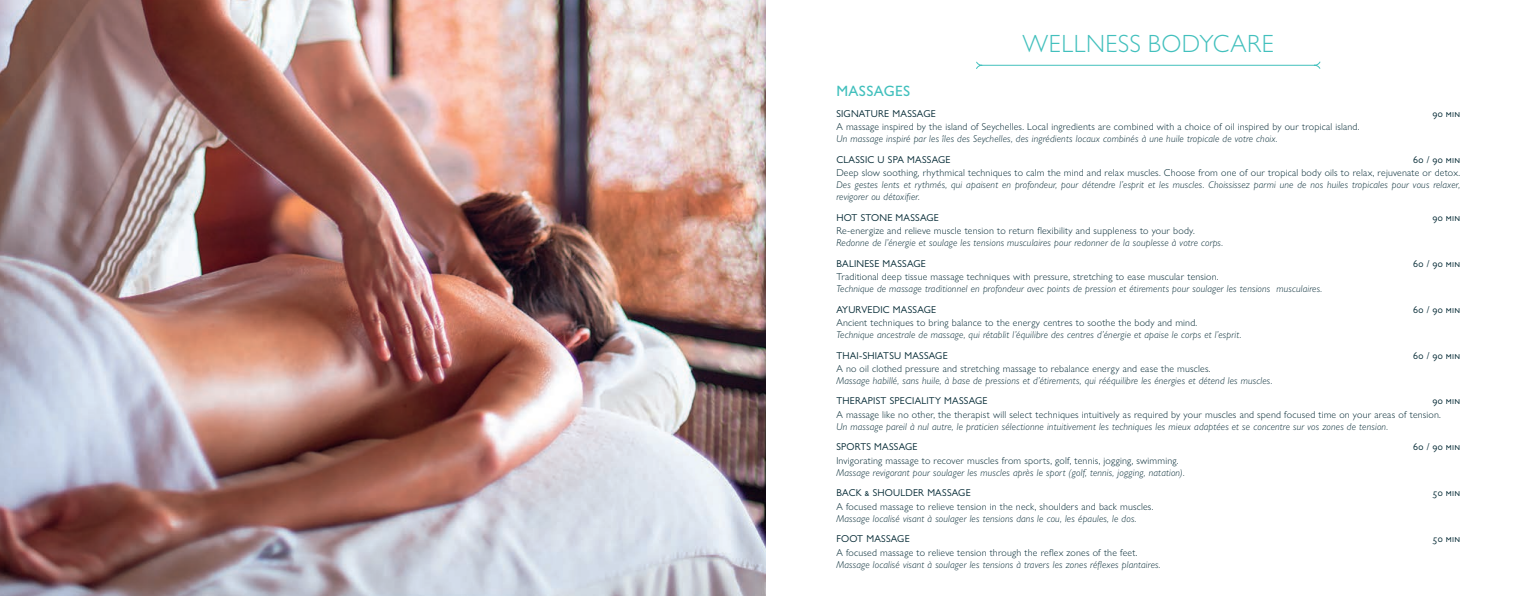
<style>
.page{position:relative;width:1531px;height:596px;background:#fff}
.page>*{position:absolute;margin:0;border:0;box-sizing:border-box;transform-origin:0 0}
.t1{font:300 25px "Gill Sans Nova";letter-spacing:.02em;color:#42c0bd}
.t2{font:500 15px "Gill Sans Nova";letter-spacing:.02em;color:#42c0bd}
.t3{font:italic 300 10px/12px "Gill Sans Nova";letter-spacing:.02em;color:#002732}
.t4{font:300 10px "Gill Sans Nova";letter-spacing:.02em;color:#002732}
.t5{font:10px "Gill Sans Nova";letter-spacing:.02em;color:#002732}
</style>
<div class="page">
<img style="left:0;top:0;width:765px;height:595px">
<svg style="left:976px;top:61px;width:344px;height:8px"></svg>
<h1 class="t1" style="left:1022px;top:28px;width:253px">WELLNESS BODYCARE</h1>
<h2 class="t2" style="left:836px;top:82px;width:75px">MASSAGES</h2>
<p class="t5" style="left:836px;top:107px;width:101px">SIGNATURE MASSAGE</p>
<p class="t5" style="left:1432px;top:107px;width:29px">90 min</p>
<p class="t4" style="left:836px;top:120px;width:524px">A massage inspired by the island of Seychelles. Local ingredients are combined with a choice of oil inspired by our tropical island.</p>
<p class="t3" style="left:836px;top:132px;width:443px">Un massage inspiré par les îles des Seychelles, des ingrédients locaux combinés à une huile tropicale de votre choix.</p>
<p class="t5" style="left:836px;top:153px;width:116px">CLASSIC U SPA MASSAGE</p>
<p class="t5" style="left:1413px;top:153px;width:48px">60 / 90 min</p>
<p class="t4" style="left:836px;top:166px;width:625px">Deep slow soothing, rhythmical techniques to calm the mind and relax muscles. Choose from one of our tropical body oils to relax, rejuvenate or detox.</p>
<p class="t3" style="left:836px;top:178px;width:625px">Des gestes lents et rythmés, qui apaisent en profondeur, pour détendre l’esprit et les muscles. Choississez parmi une de nos huiles tropicales pour vous relaxer, revigorer ou détoxifier.</p>
<p class="t5" style="left:836px;top:211px;width:104px">HOT STONE MASSAGE</p>
<p class="t5" style="left:1432px;top:211px;width:29px">90 min</p>
<p class="t4" style="left:836px;top:224px;width:360px">Re-energize and relieve muscle tension to return flexibility and suppleness to your body.</p>
<p class="t3" style="left:836px;top:236px;width:388px">Redonne de l’énergie et soulage les tensions musculaires pour redonner de la souplesse à votre corps.</p>
<p class="t5" style="left:836px;top:257px;width:91px">BALINESE MASSAGE</p>
<p class="t5" style="left:1413px;top:257px;width:48px">60 / 90 min</p>
<p class="t4" style="left:836px;top:270px;width:384px">Traditional deep tissue massage techniques with pressure, stretching to ease muscular tension.</p>
<p class="t3" style="left:836px;top:282px;width:487px">Technique de massage traditionnel en profondeur avec points de pression et étirements pour soulager les tensions musculaires.</p>
<p class="t5" style="left:836px;top:303px;width:101px">AYURVEDIC MASSAGE</p>
<p class="t5" style="left:1413px;top:303px;width:48px">60 / 90 min</p>
<p class="t4" style="left:836px;top:316px;width:362px">Ancient techniques to bring balance to the energy centres to soothe the body and mind.</p>
<p class="t3" style="left:836px;top:328px;width:407px">Technique ancestrale de massage, qui rétablit l’équilibre des centres d’énergie et apaise le corps et l’esprit.</p>
<p class="t5" style="left:836px;top:349px;width:113px">THAI-SHIATSU MASSAGE</p>
<p class="t5" style="left:1413px;top:349px;width:48px">60 / 90 min</p>
<p class="t4" style="left:836px;top:362px;width:376px">A no oil clothed pressure and stretching massage to rebalance energy and ease the muscles.</p>
<p class="t3" style="left:836px;top:374px;width:438px">Massage habillé, sans huile, à base de pressions et d’étirements, qui rééquilibre les énergies et détend les muscles.</p>
<p class="t5" style="left:836px;top:394px;width:153px">THERAPIST SPECIALITY MASSAGE</p>
<p class="t5" style="left:1432px;top:394px;width:29px">90 min</p>
<p class="t4" style="left:836px;top:408px;width:606px">A massage like no other, the therapist will select techniques intuitively as required by your muscles and spend focused time on your areas of tension.</p>
<p class="t3" style="left:836px;top:420px;width:553px">Un massage pareil à nul autre, le praticien sélectionne intuitivement les techniques les mieux adaptées et se concentre sur vos zones de tension.</p>
<p class="t5" style="left:836px;top:440px;width:83px">SPORTS MASSAGE</p>
<p class="t5" style="left:1413px;top:440px;width:48px">60 / 90 min</p>
<p class="t4" style="left:836px;top:454px;width:344px">Invigorating massage to recover muscles from sports, golf, tennis, jogging, swimming.</p>
<p class="t3" style="left:836px;top:466px;width:350px">Massage revigorant pour soulager les muscles après le sport (golf, tennis, jogging, natation).</p>
<p class="t5" style="left:836px;top:486px;width:136px">BACK &amp; SHOULDER MASSAGE</p>
<p class="t5" style="left:1432px;top:486px;width:29px">50 min</p>
<p class="t4" style="left:836px;top:500px;width:319px">A focused massage to relieve tension in the neck, shoulders and back muscles.</p>
<p class="t3" style="left:836px;top:512px;width:302px">Massage localisé visant à soulager les tensions dans le cou, les épaules, le dos.</p>
<p class="t5" style="left:836px;top:532px;width:75px">FOOT MASSAGE</p>
<p class="t5" style="left:1432px;top:532px;width:29px">50 min</p>
<p class="t4" style="left:836px;top:546px;width:303px">A focused massage to relieve tension through the reflex zones of the feet.</p>
<p class="t3" style="left:836px;top:558px;width:326px">Massage localisé visant à soulager les tensions à travers les zones réflexes plantaires.</p>
</div>
